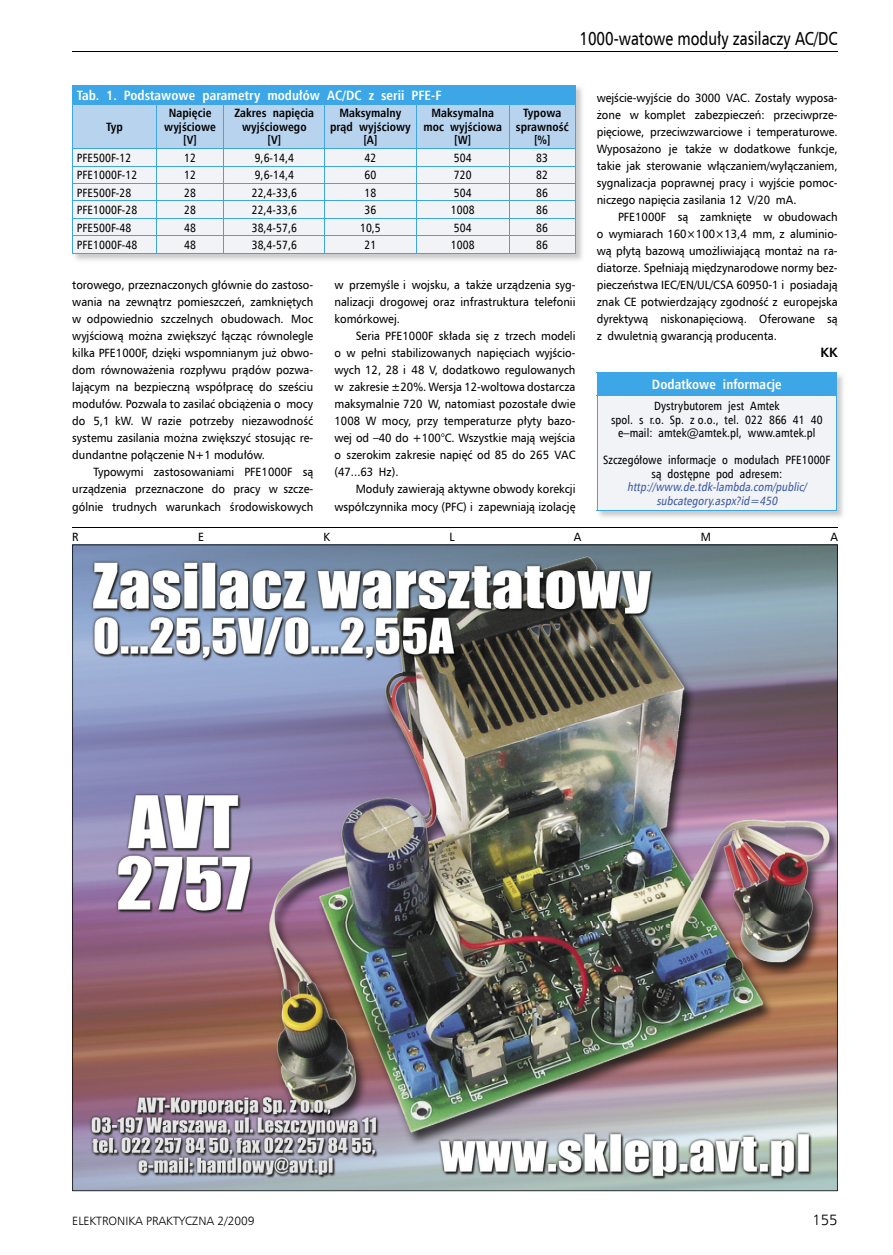
<style>
.page{position:relative;width:893px;height:1255px;background:#fff}
.page>*{position:absolute;margin:0;border:0;box-sizing:border-box;transform-origin:0 0}
.t1{font:18.75px "Humnst 777 EU";color:#000;scale:.8 1}
.t2{font:15px "Humnst 777 Lt EU";color:#000}
.t3{font:700 13.5px "Humnst 777 Cn EU";letter-spacing:.005em;color:#fff}
.t4{font:700 13.5px "Humnst 777 EU";color:#000}
.t5{font:12px/17px "Humnst 777 EU";color:#000;text-align:justify;scale:.93 1}
.t6{font:12px/13.5px "Humnst 777 Cn EU";letter-spacing:.005em;color:#000;text-align:center}
.t7{font:700 12px/13.5px "Humnst 777 Cn EU";letter-spacing:.005em;color:#000;text-align:center}
.t8{font:italic 12px/13.5px "Humnst 777 Cn EU";color:#3e5ba1;text-align:center}
.t9{font:12px "Humnst 777 Lt EU";color:#000}
</style>
<div class="page">
<hr style="left:72px;top:51px;width:766px;height:1px;background:#000">
<hr style="left:72px;top:527px;width:766px;height:1px;background:#000">
<img style="left:596px;top:372px;width:247px;height:146px">
<div style="left:597px;top:373px;width:240px;height:22px;background:#3ca6e6"></div>
<div style="left:597px;top:395px;width:240px;height:115px;background:#f1f3f6"></div>
<hr style="left:597px;top:372px;width:240px;height:1px;background:#3ca6e6">
<hr style="left:597px;top:395px;width:1px;height:115px;background:#3ca6e6">
<hr style="left:836px;top:395px;width:1px;height:115px;background:#3ca6e6">
<hr style="left:597px;top:510px;width:240px;height:1px;background:#3ca6e6">
<img style="left:74px;top:85px;width:509px;height:176px">
<hr style="left:72px;top:85px;width:84px;height:1px;background:#3ca6e6">
<hr style="left:156px;top:85px;width:68px;height:1px;background:#3ca6e6">
<hr style="left:224px;top:85px;width:101px;height:1px;background:#3ca6e6">
<hr style="left:325px;top:85px;width:91px;height:1px;background:#3ca6e6">
<hr style="left:416px;top:85px;width:93px;height:1px;background:#3ca6e6">
<hr style="left:509px;top:85px;width:66px;height:1px;background:#3ca6e6">
<svg style="left:72px;top:86px;width:504px;height:167px"></svg>
<hr style="left:72px;top:253px;width:84px;height:1px;background:#3ca6e6">
<hr style="left:156px;top:253px;width:68px;height:1px;background:#3ca6e6">
<hr style="left:224px;top:253px;width:101px;height:1px;background:#3ca6e6">
<hr style="left:325px;top:253px;width:91px;height:1px;background:#3ca6e6">
<hr style="left:416px;top:253px;width:93px;height:1px;background:#3ca6e6">
<hr style="left:509px;top:253px;width:66px;height:1px;background:#3ca6e6">
<img style="left:72px;top:544px;width:766px;height:647px">
<h1 class="t1" style="left:579px;top:27px;width:324px">1000-watowe moduły zasilaczy AC/DC</h1>
<p class="t3" style="left:77px;top:87px;width:366px">Tab. 1. Podstawowe parametry modułów AC/DC z serii PFE-F</p>
<p class="t7" style="left:106px;top:120px;width:18px">Typ</p>
<p class="t7" style="left:164px;top:106px;width:53px">Napięcie wyjściowe [V]</p>
<p class="t7" style="left:235px;top:106px;width:81px">Zakres napięcia wyjściowego [V]</p>
<p class="t7" style="left:330px;top:106px;width:82px">Maksymalny prąd wyjściowy [A]</p>
<p class="t7" style="left:423px;top:106px;width:80px">Maksymalna moc wyjściowa [W]</p>
<p class="t7" style="left:516px;top:106px;width:54px">Typowa sprawność [%]</p>
<p class="t6" style="left:77px;top:151px;width:56px">PFE500F-12</p>
<p class="t6" style="left:184px;top:151px;width:13px">12</p>
<p class="t6" style="left:255px;top:151px;width:41px">9,6-14,4</p>
<p class="t6" style="left:365px;top:151px;width:13px">42</p>
<p class="t6" style="left:454px;top:151px;width:19px">504</p>
<p class="t6" style="left:536px;top:151px;width:13px">83</p>
<p class="t6" style="left:77px;top:168px;width:62px">PFE1000F-12</p>
<p class="t6" style="left:184px;top:168px;width:13px">12</p>
<p class="t6" style="left:255px;top:168px;width:41px">9,6-14,4</p>
<p class="t6" style="left:364px;top:168px;width:13px">60</p>
<p class="t6" style="left:454px;top:168px;width:19px">720</p>
<p class="t6" style="left:536px;top:168px;width:13px">82</p>
<p class="t6" style="left:77px;top:186px;width:56px">PFE500F-28</p>
<p class="t6" style="left:184px;top:186px;width:13px">28</p>
<p class="t6" style="left:252px;top:186px;width:47px">22,4-33,6</p>
<p class="t6" style="left:364px;top:186px;width:13px">18</p>
<p class="t6" style="left:454px;top:186px;width:19px">504</p>
<p class="t6" style="left:536px;top:186px;width:13px">86</p>
<p class="t6" style="left:77px;top:203px;width:62px">PFE1000F-28</p>
<p class="t6" style="left:184px;top:203px;width:13px">28</p>
<p class="t6" style="left:252px;top:203px;width:47px">22,4-33,6</p>
<p class="t6" style="left:364px;top:203px;width:13px">36</p>
<p class="t6" style="left:451px;top:203px;width:25px">1008</p>
<p class="t6" style="left:536px;top:203px;width:13px">86</p>
<p class="t6" style="left:77px;top:221px;width:56px">PFE500F-48</p>
<p class="t6" style="left:184px;top:221px;width:13px">48</p>
<p class="t6" style="left:252px;top:221px;width:47px">38,4-57,6</p>
<p class="t6" style="left:360px;top:221px;width:22px">10,5</p>
<p class="t6" style="left:454px;top:221px;width:19px">504</p>
<p class="t6" style="left:536px;top:221px;width:13px">86</p>
<p class="t6" style="left:77px;top:238px;width:62px">PFE1000F-48</p>
<p class="t6" style="left:184px;top:238px;width:13px">48</p>
<p class="t6" style="left:252px;top:238px;width:47px">38,4-57,6</p>
<p class="t6" style="left:364px;top:238px;width:13px">21</p>
<p class="t6" style="left:451px;top:238px;width:25px">1008</p>
<p class="t6" style="left:536px;top:238px;width:13px">86</p>
<p class="t5" style="left:72px;top:276px;width:261px">torowego, przeznaczonych głównie do zastoso&shy;wania na zewnątrz pomieszczeń, zamkniętych w odpowiednio szczelnych obudowach. Moc wyjściową można zwiększyć łącząc równolegle kilka PFE1000F, dzięki wspomnianym już obwo&shy;dom równoważenia rozpływu prądów pozwa&shy;lającym na bezpieczną współpracę do sześciu modułów. Pozwala to zasilać obciążenia o mocy do 5,1 kW. W razie potrzeby niezawodność systemu zasilania można zwiększyć stosując re&shy;dundantne połączenie N+1 modułów.</p>
<p class="t5" style="left:72px;top:463px;width:261px;text-indent:21px">Typowymi zastosowaniami PFE1000F są urządzenia przeznaczone do pracy w szcze&shy;gólnie trudnych warunkach środowiskowych</p>
<p class="t5" style="left:334px;top:276px;width:261px">w przemyśle i wojsku, a także urządzenia syg&shy;nalizacji drogowej oraz infrastruktura telefonii komórkowej.</p>
<p class="t5" style="left:334px;top:327px;width:261px;text-indent:21px">Seria PFE1000F składa się z trzech modeli o w pełni stabilizowanych napięciach wyjścio&shy;wych 12, 28 i 48 V, dodatkowo regulowanych w zakresie ±20%. Wersja 12-woltowa dostarcza maksymalnie 720 W, natomiast pozostałe dwie 1008 W mocy, przy temperaturze płyty bazo&shy;wej od –40 do +100°C. Wszystkie mają wejścia o szerokim zakresie napięć od 85 do 265 VAC (47...63 Hz).</p>
<p class="t5" style="left:334px;top:480px;width:261px;text-align:right">Moduły zawierają aktywne obwody korekcji współczynnika mocy (PFC) i zapewniają izolację</p>
<p class="t5" style="left:597px;top:89px;width:261px">wejście-wyjście do 3000 VAC. Zostały wyposa&shy;żone w komplet zabezpieczeń: przeciwprze&shy;pięciowe, przeciwzwarciowe i temperaturowe.<br>Wyposażono je także w dodatkowe funkcje, takie jak sterowanie włączaniem/wyłączaniem, sygnalizacja poprawnej pracy i wyjście pomoc&shy;niczego napięcia zasilania 12 V/20 mA.</p>
<p class="t5" style="left:597px;top:208px;width:261px;text-indent:21px">PFE1000F są zamknięte w obudowach o wymiarach 160×100×13,4 mm, z aluminio&shy;wą płytą bazową umożliwiającą montaż na ra&shy;diatorze. Spełniają międzynarodowe normy bez&shy;pieczeństwa IEC/EN/UL/CSA 60950-1 i posiadają znak CE potwierdzający zgodność z europejska dyrektywą niskonapięciową. Oferowane są z dwuletnią gwarancją producenta.</p>
<p class="t4" style="left:821px;top:344px;width:19px">KK</p>
<p class="t3" style="left:652px;top:376px;width:131px">Dodatkowe informacje</p>
<p class="t6" style="left:611px;top:399px;width:213px">Dystrybutorem jest Amtek<br>spol. s r.o. Sp. z o.o., tel. 022 866 41 40 e–mail: amtek@amtek.pl, www.amtek.pl</p>
<p class="t6" style="left:603px;top:453px;width:229px">Szczegółowe informacje o modułach PFE1000F są dostępne pod adresem:</p>
<p class="t8" style="left:627px;top:480px;width:181px">http://www.de.tdk-lambda.com/public/ subcategory.aspx?id=450</p>
<p class="t5" style="left:72px;top:528px;width:8px">R</p>
<p class="t5" style="left:198px;top:528px;width:8px">E</p>
<p class="t5" style="left:323px;top:528px;width:9px">K</p>
<p class="t5" style="left:449px;top:528px;width:7px">L</p>
<p class="t5" style="left:574px;top:528px;width:9px">A</p>
<p class="t5" style="left:701px;top:528px;width:12px">M</p>
<p class="t5" style="left:830px;top:528px;width:9px">A</p>
<p class="t9" style="left:72px;top:1213px;width:184px">ELEKTRONIKA PRAKTYCZNA 2/2009</p>
<p class="t2" style="left:812px;top:1210px;width:27px">155</p>
</div>
